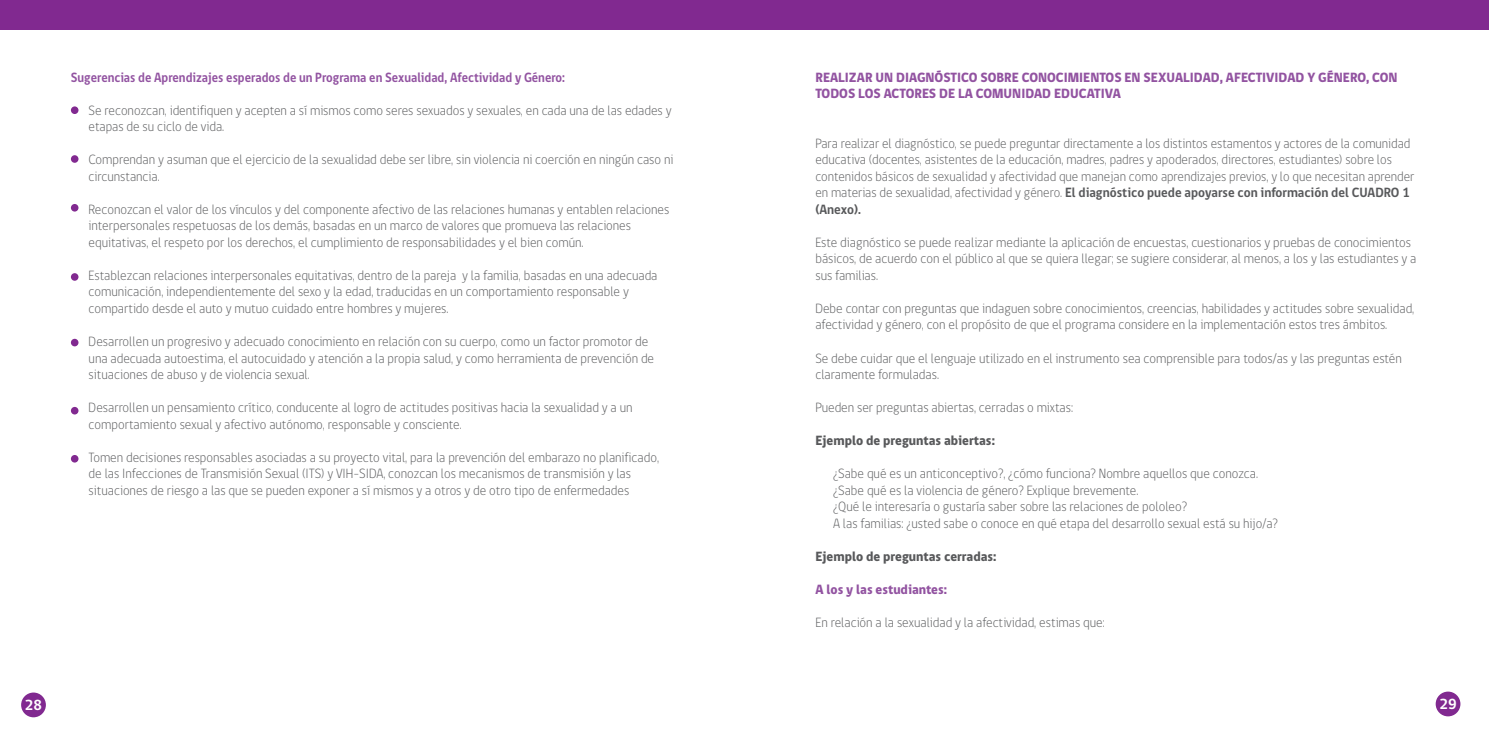
<style>
.page{position:relative;width:1489px;height:745px;background:#fff}
.page>*{position:absolute;margin:0;border:0;box-sizing:border-box;transform-origin:0 0}
.t1{font:700 15px "gob CL";color:#fff}
.t2{font:300 13.75px/16.5px "gob CL";color:#58595b;scale:.95 1}
.t3{font:300 13.75px/16.5px "gob CL";color:#58595b;scale:.94 1}
.t4{font:800 13.75px "gob CL";color:#9253a1;scale:.95 1}
.t5{font:700 13.75px "gob CL";color:#9253a1;scale:.9 1}
.t6{font:800 13.75px "gob CL";color:#58595b;scale:.95 1}
.s1{font-weight:700}
</style>
<div class="page">
<div style="left:21px;top:692px;width:25px;height:24px;background:#812990;border-radius:50%"></div>
<div style="left:1435px;top:691px;width:25px;height:25px;background:#812990;border-radius:50%"></div>
<div style="left:0;top:0;width:744px;height:30px;background:#812990"></div>
<div style="left:744px;top:0;width:744px;height:30px;background:#812990"></div>
<div style="left:71px;top:106px;width:7px;height:8px;background:#812990;border-radius:50%"></div>
<div style="left:71px;top:204px;width:7px;height:7px;background:#812990;border-radius:50%"></div>
<div style="left:71px;top:406px;width:7px;height:8px;background:#812990;border-radius:50%"></div>
<div style="left:71px;top:155px;width:7px;height:8px;background:#812990;border-radius:50%"></div>
<div style="left:71px;top:338px;width:7px;height:8px;background:#812990;border-radius:50%"></div>
<div style="left:71px;top:454px;width:7px;height:8px;background:#812990;border-radius:50%"></div>
<div style="left:71px;top:273px;width:7px;height:7px;background:#812990;border-radius:50%"></div>
<p class="t5" style="left:71px;top:68px;width:550px">Sugerencias de Aprendizajes esperados de un Programa en Sexualidad, Afectividad y Género:</p>
<p class="t2" style="left:89px;top:102px;width:615px">Se reconozcan, identifiquen y acepten a sí mismos como seres sexuados y sexuales, en cada una de las edades y etapas de su ciclo de vida.</p>
<p class="t2" style="left:89px;top:152px;width:617px">Comprendan y asuman que el ejercicio de la sexualidad debe ser libre, sin violencia ni coerción en ningún caso ni circunstancia.</p>
<p class="t2" style="left:89px;top:201px;width:613px">Reconozcan el valor de los vínculos y del componente afectivo de las relaciones humanas y entablen relaciones interpersonales respetuosas de los demás, basadas en un marco de valores que promueva las relaciones equitativas, el respeto por los derechos, el cumplimiento de responsabilidades y el bien común.</p>
<p class="t2" style="left:89px;top:267px;width:600px">Establezcan relaciones interpersonales equitativas, dentro de la pareja y la familia, basadas en una adecuada comunicación, independientemente del sexo y la edad, traducidas en un comportamiento responsable y compartido desde el auto y mutuo cuidado entre hombres y mujeres.</p>
<p class="t2" style="left:89px;top:333px;width:597px">Desarrollen un progresivo y adecuado conocimiento en relación con su cuerpo, como un factor promotor de una adecuada autoestima, el autocuidado y atención a la propia salud, y como herramienta de prevención de situaciones de abuso y de violencia sexual.</p>
<p class="t2" style="left:89px;top:399px;width:574px">Desarrollen un pensamiento crítico, conducente al logro de actitudes positivas hacia la sexualidad y a un comportamiento sexual y afectivo autónomo, responsable y consciente.</p>
<p class="t2" style="left:89px;top:449px;width:602px">Tomen decisiones responsables asociadas a su proyecto vital, para la prevención del embarazo no planificado, de las Infecciones de Transmisión Sexual (ITS) y VIH-SIDA, conozcan los mecanismos de transmisión y las situaciones de riesgo a las que se pueden exponer a sí mismos y a otros y de otro tipo de enfermedades</p>
<p class="t4" style="left:815px;top:68px;width:16px">REALI</p>
<p class="t4" style="left:849px;top:68px;width:59px">ZARUN DIAGNÓSTICO</p>
<p class="t4" style="left:980px;top:68px;width:9px">SOBRE</p>
<p class="t4" style="left:1021px;top:68px;width:10px">CONOCIMIENTOS</p>
<p class="t4" style="left:1124px;top:68px;width:37px">EN SEXUALIDAD</p>
<p class="t4" style="left:1219px;top:68px;width:24px">, AFECTIVIDAD</p>
<p class="t4" style="left:1307px;top:68px;width:30px">Y GÉNERO</p>
<p class="t4" style="left:1365px;top:68px;width:16px">, CON</p>
<p class="t4" style="left:815px;top:84px;width:10px">TODOS</p>
<p class="t4" style="left:858px;top:84px;width:9px">LOS</p>
<p class="t4" style="left:883px;top:84px;width:9px">ACTORES</p>
<p class="t4" style="left:939px;top:84px;width:49px">DELACOMUNIDAD</p>
<p class="t4" style="left:1054px;top:84px;width:9px">EDUCATIVA</p>
<p class="t3" style="left:815px;top:135px;width:639px">Para realizar el diagnóstico, se puede preguntar directamente a los distintos estamentos y actores de la comunidad educativa (docentes, asistentes de la educación, madres, padres y apoderados, directores, estudiantes) sobre los contenidos básicos de sexualidad y afectividad que manejan como aprendizajes previos, y lo que necesitan aprender en materias de sexualidad, afectividad y género. <span class="s1">El diagnóstico puede apoyarse con información del CUADRO 1 (Anexo).</span></p>
<p class="t2" style="left:815px;top:234px;width:634px">Este diagnóstico se puede realizar mediante la aplicación de encuestas, cuestionarios y pruebas de conocimientos básicos, de acuerdo con el público al que se quiera llegar; se sugiere considerar, al menos, a los y las estudiantes y a sus familias.</p>
<p class="t2" style="left:815px;top:300px;width:632px">Debe contar con preguntas que indaguen sobre conocimientos, creencias, habilidades y actitudes sobre sexualidad, afectividad y género, con el propósito de que el programa considere en la implementación estos tres ámbitos.</p>
<p class="t2" style="left:815px;top:350px;width:619px">Se debe cuidar que el lenguaje utilizado en el instrumento sea comprensible para todos/as y las preguntas estén claramente formuladas.</p>
<p class="t2" style="left:815px;top:399px;width:273px">Pueden ser preguntas abiertas, cerradas o mixtas:</p>
<p class="t6" style="left:815px;top:431px;width:190px">EJEMPLO DE PREGUNTAS ABIERTAS:</p>
<p class="t2" style="left:833px;top:465px;width:469px">¿Sabe qué es un anticonceptivo?, ¿cómo funciona? Nombre aquellos que conozca. ¿Sabe qué es la violencia de género? Explique brevemente.<br>¿Qué le interesaría o gustaría saber sobre las relaciones de pololeo?<br>A las familias: ¿usted sabe o conoce en qué etapa del desarrollo sexual está su hijo/a?</p>
<p class="t6" style="left:815px;top:546px;width:192px">EJEMPLO DE PREGUNTAS CERRADAS:</p>
<p class="t4" style="left:815px;top:579px;width:140px">A LOS Y LAS ESTUDIANTES:</p>
<p class="t2" style="left:815px;top:614px;width:306px">En relación a la sexualidad y la afectividad, estimas que:</p>
<p class="t1" style="left:25px;top:694px;width:19px">28</p>
<p class="t1" style="left:1439px;top:693px;width:19px">29</p>
</div>
